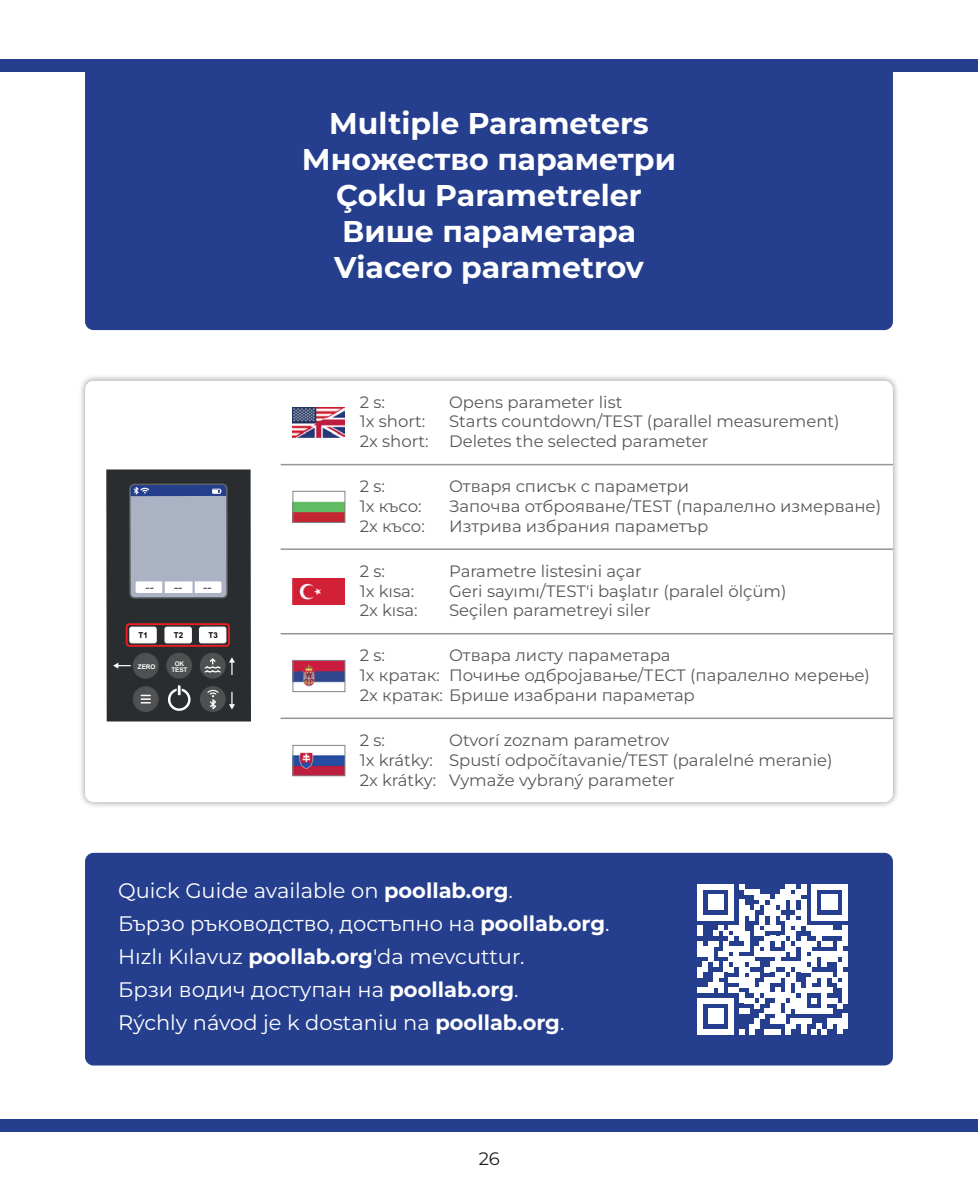
<style>
.page{position:relative;width:978px;height:1191px;background:#fff}
.page>*{position:absolute;margin:0;border:0;box-sizing:border-box;transform-origin:0 0}
.t1{font:700 30px "Montserrat";color:#fff}
.t2{font:21px "Montserrat";color:#fff}
.t3{font:18px "Montserrat";color:#231f20}
.Text{font:16.5px/19.8px "Montserrat";color:#57585a}
.t4{font:13.8px "Myriad Pro";color:#231f20}
.t5{font:700 8.1px "Arial";color:#000001}
.t6{font:700 6.3px "Arial";letter-spacing:-.04em;color:#f7f8f7}
.t7{font:700 6.3px "Arial";color:#fff}
.s1{font-weight:700}
</style>
<div class="page">
<div style="left:0;top:60px;width:978px;height:12px;background:#253f8e"></div>
<div style="left:0;top:1119px;width:978px;height:12px;background:#253f8e"></div>
<div style="left:85px;top:62px;width:808px;height:268px;background:#253f8e;border-radius:9px"></div>
<div style="left:85px;top:853px;width:808px;height:212px;background:#253f8e;border-radius:9px"></div>
<svg style="left:698px;top:884px;width:144px;height:150px"></svg>
<div style="left:837px;top:1018px;width:5px;height:16px;background:#fff"></div>
<div style="left:842px;top:884px;width:6px;height:10px;background:#fff"></div>
<div style="left:842px;top:894px;width:6px;height:11px;background:#fff"></div>
<div style="left:842px;top:905px;width:6px;height:15px;background:#fff"></div>
<div style="left:842px;top:925px;width:6px;height:21px;background:#fff"></div>
<div style="left:842px;top:951px;width:6px;height:16px;background:#fff"></div>
<div style="left:842px;top:972px;width:6px;height:31px;background:#fff"></div>
<div style="left:842px;top:1013px;width:6px;height:16px;background:#fff"></div>
<div style="left:79px;top:374px;width:821px;height:435px;background:#231f20;opacity:.5"></div>
<div style="left:85px;top:381px;width:808px;height:421px;background:#fff;border-radius:9px"></div>
<hr style="left:281px;top:464px;width:612px;height:1px;background:#939598">
<hr style="left:281px;top:548px;width:612px;height:2px;background:#939598">
<hr style="left:281px;top:633px;width:612px;height:1px;background:#939598">
<hr style="left:281px;top:717px;width:612px;height:2px;background:#939598">
<img style="left:293px;top:407px;width:52px;height:30px">
<img style="left:295px;top:501px;width:48px;height:20px">
<div style="left:293px;top:491px;width:52px;height:32px;border:1px solid #808285"></div>
<img style="left:293px;top:578px;width:52px;height:26px">
<img style="left:295px;top:662px;width:48px;height:25px">
<div style="left:293px;top:660px;width:52px;height:32px;border:1px solid #808285"></div>
<img style="left:295px;top:752px;width:48px;height:22px">
<div style="left:293px;top:745px;width:52px;height:31px;border:1px solid #808285"></div>
<div style="left:106px;top:469px;width:145px;height:252px;background:#292d2f"></div>
<div style="left:168px;top:688px;width:23px;height:23px;border:2px solid #fff;border-radius:50%"></div>
<hr style="left:177px;top:685px;width:4px;height:11px;background:#fff">
<div style="left:177px;top:684px;width:5px;height:12px;border:1px solid #292d2f"></div>
<div style="left:133px;top:653px;width:25px;height:25px;background:#4e5152;border-radius:50%"></div>
<div style="left:133px;top:653px;width:26px;height:25px;border:1px solid #4e5152;border-radius:50%"></div>
<div style="left:200px;top:627px;width:26px;height:16px;background:#fff;border-radius:2px"></div>
<div style="left:199px;top:626px;width:27px;height:17px;border:1px solid #fff;border-radius:2px"></div>
<div style="left:165px;top:627px;width:26px;height:16px;background:#fff;border-radius:2px"></div>
<div style="left:164px;top:626px;width:28px;height:17px;border:1px solid #fff;border-radius:2px"></div>
<div style="left:130px;top:627px;width:26px;height:16px;background:#fff;border-radius:2px"></div>
<div style="left:129px;top:626px;width:28px;height:17px;border:1px solid #fff;border-radius:2px"></div>
<div style="left:200px;top:653px;width:25px;height:25px;background:#4e5152;border-radius:50%"></div>
<div style="left:200px;top:652px;width:26px;height:26px;border:1px solid #4e5152;border-radius:50%"></div>
<svg style="left:205px;top:658px;width:16px;height:15px"></svg>
<div style="left:167px;top:653px;width:25px;height:25px;background:#4e5152;border-radius:50%"></div>
<div style="left:166px;top:652px;width:26px;height:26px;border:1px solid #4e5152;border-radius:50%"></div>
<div style="left:200px;top:686px;width:25px;height:25px;background:#4e5152;border-radius:50%"></div>
<div style="left:200px;top:686px;width:26px;height:26px;border:1px solid #4e5152;border-radius:50%"></div>
<svg style="left:206px;top:689px;width:14px;height:20px"></svg>
<div style="left:133px;top:687px;width:25px;height:24px;background:#4f5152;border-radius:50%"></div>
<div style="left:133px;top:686px;width:26px;height:26px;border:1px solid #505052;border-radius:50%"></div>
<svg style="left:141px;top:694px;width:10px;height:9px"></svg>
<svg style="left:113px;top:662px;width:18px;height:6px"></svg>
<svg style="left:229px;top:692px;width:6px;height:17px"></svg>
<svg style="left:229px;top:657px;width:6px;height:18px"></svg>
<div style="left:130px;top:484px;width:97px;height:114px;background:#aab2c3;border-radius:5px"></div>
<div style="left:129px;top:483px;width:99px;height:115px;border:1px solid #5e6261;border-radius:5px"></div>
<svg style="left:195px;top:581px;width:26px;height:12px"></svg>
<div style="left:165px;top:581px;width:28px;height:12px;background:#fff"></div>
<svg style="left:136px;top:581px;width:26px;height:12px"></svg>
<svg style="left:131px;top:485px;width:95px;height:11px"></svg>
<div style="left:126px;top:623px;width:104px;height:24px;border:2px solid #ee1d23;border-radius:3px"></div>
<p class="t4" style="left:145px;top:578px;width:10px">--</p>
<p class="t4" style="left:174px;top:578px;width:10px">--</p>
<p class="t4" style="left:203px;top:578px;width:10px">--</p>
<p class="t5" style="left:139px;top:630px;width:11px">T1</p>
<p class="t5" style="left:174px;top:629px;width:11px">T2</p>
<p class="t5" style="left:209px;top:629px;width:11px">T3</p>
<p class="t6" style="left:172px;top:665px;width:17px">TEST</p>
<p class="t6" style="left:175px;top:659px;width:11px">OK</p>
<p class="t7" style="left:138px;top:662px;width:19px">ZERO</p>
<p class="t1" style="left:329px;top:102px;width:321px">Multiple Parameters</p>
<p class="t1" style="left:302px;top:138px;width:376px">Множество параметри</p>
<p class="t1" style="left:336px;top:174px;width:307px">Çoklu Parametreler</p>
<p class="t1" style="left:342px;top:210px;width:295px">Више параметара</p>
<p class="t1" style="left:334px;top:246px;width:311px">Viacero parametrov</p>
<p class="Text" style="left:360px;top:391px;width:27px">2 s:</p>
<p class="Text" style="left:449px;top:391px;width:175px">Opens parameter list</p>
<p class="Text" style="left:360px;top:411px;width:67px">1x short:</p>
<p class="Text" style="left:449px;top:411px;width:392px">Starts countdown/TEST (parallel measurement)</p>
<p class="Text" style="left:360px;top:431px;width:350px">2x short: Deletes the selected parameter</p>
<p class="Text" style="left:360px;top:476px;width:27px">2 s:</p>
<p class="Text" style="left:449px;top:476px;width:242px">Отваря списък с параметри</p>
<p class="Text" style="left:360px;top:495px;width:63px">1x късо:</p>
<p class="Text" style="left:449px;top:495px;width:434px">Започва отброяване/TEST (паралелно измерване)</p>
<p class="Text" style="left:360px;top:515px;width:67px">2x късо:</p>
<p class="Text" style="left:449px;top:515px;width:261px">Изтрива избрания параметър</p>
<p class="Text" style="left:360px;top:560px;width:27px">2 s:</p>
<p class="Text" style="left:449px;top:560px;width:194px">Parametre listesini açar</p>
<p class="Text" style="left:360px;top:580px;width:56px">1x kısa:</p>
<p class="Text" style="left:449px;top:580px;width:339px">Geri sayımı/TEST'i başlatır (paralel ölçüm)</p>
<p class="Text" style="left:360px;top:600px;width:59px">2x kısa:</p>
<p class="Text" style="left:449px;top:600px;width:203px">Seçilen parametreyi siler</p>
<p class="Text" style="left:360px;top:645px;width:27px">2 s:</p>
<p class="Text" style="left:449px;top:645px;width:223px">Отвара листу параметара</p>
<p class="Text" style="left:360px;top:665px;width:512px">1x кратак: Почиње одбројавање/ТЕСТ (паралелно мерење)</p>
<p class="Text" style="left:360px;top:684px;width:337px">2x кратак: Брише изабрани параметар</p>
<p class="Text" style="left:360px;top:729px;width:27px">2 s:</p>
<p class="Text" style="left:360px;top:729px;width:474px;text-indent:89px">Otvorí zoznam parametrov<br>1x krátky: Spustí odpočítavanie/TEST (paralelné meranie)<br>2x krátky: Vymaže vybraný parameter</p>
<p class="t2" style="left:118px;top:876px;width:396px">Quick Guide available on <span class="s1">poollab.org</span>.</p>
<p class="t2" style="left:118px;top:909px;width:493px">Бързо ръководство, достъпно на <span class="s1">poollab.org</span>.</p>
<p class="t2" style="left:118px;top:942px;width:408px">Hızlı Kılavuz <span class="s1">poollab.org</span>'da mevcuttur.</p>
<p class="t2" style="left:118px;top:975px;width:402px">Брзи водич доступан на <span class="s1">poollab.org</span>.</p>
<p class="t2" style="left:118px;top:1008px;width:448px">Rýchly návod je k dostaniu na <span class="s1">poollab.org</span>.</p>
<p class="t3" style="left:479px;top:1146px;width:23px">26</p>
</div>
